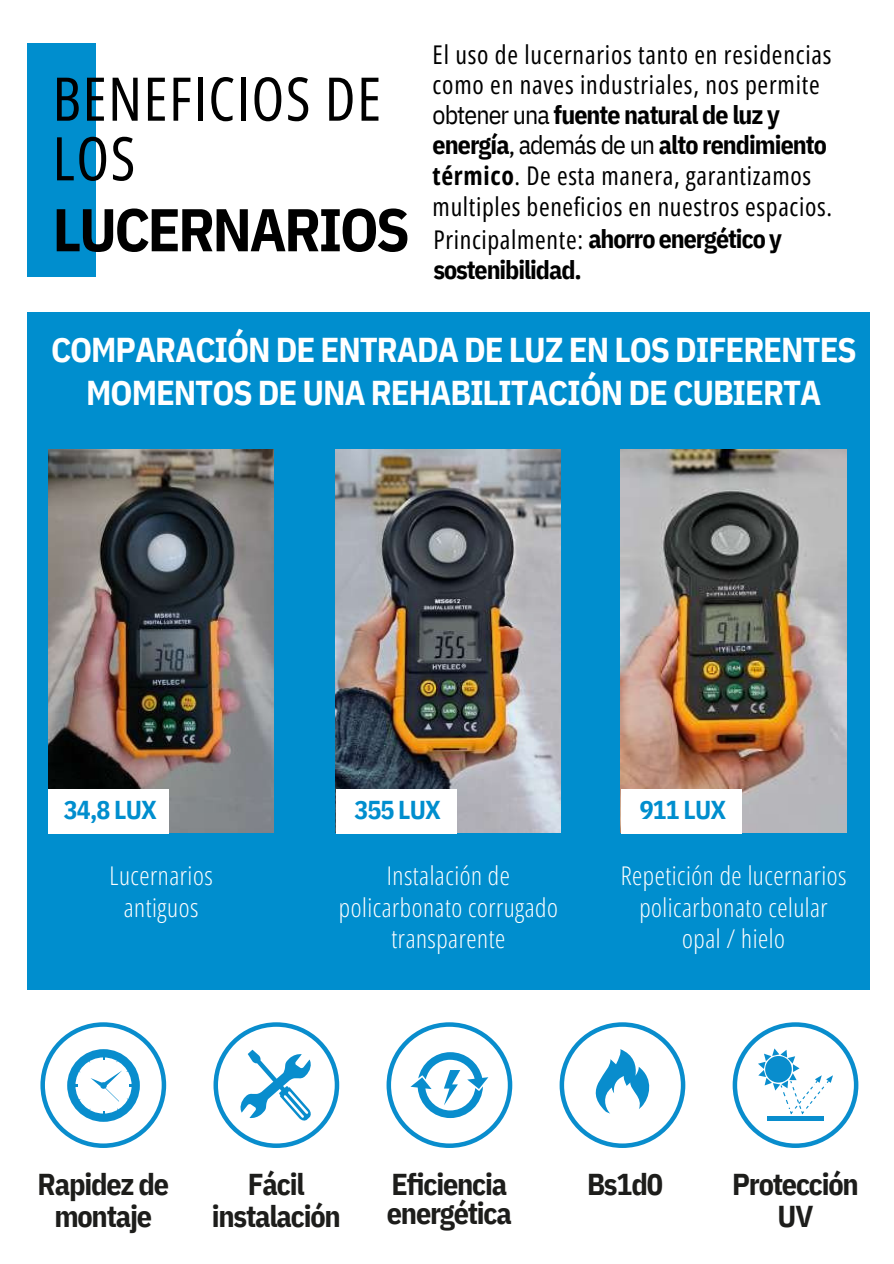
<style>
.page{position:relative;width:894px;height:1264px;background:#fff}
.page>*{position:absolute;margin:0;border:0;box-sizing:border-box;transform-origin:0 0}
.t1{font:60.3px/59.7px "Open Sans Condensed";letter-spacing:.025em;color:#000}
.t2{font:700 60.3px "IBM Plex Sans Cond";letter-spacing:-.04em;color:#000}
.t3{font:700 34.35px/42.8px "IBM Plex Sans Cond";letter-spacing:-.03em;color:#fff;text-align:center}
.t4{font:700 30.15px/31.5px "IBM Plex Sans Cond";letter-spacing:-.04em;color:#1d1d1b;text-align:center}
.t5{font:25.8px/30.3px "Open Sans Condensed";letter-spacing:.03em;color:#000}
.t6{font:300 25.8px/31.5px "Open Sans Condensed";letter-spacing:.02em;color:#fff;text-align:center}
.t7{font:700 25.8px/30.3px "IBM Plex Sans Cond";letter-spacing:-.035em;color:#000}
.t8{font:700 25.8px "IBM Plex Sans Cond";letter-spacing:-.035em;color:#008ece}
.s1{font-weight:400}
.s2{font-weight:700}
.s3{font-family:"Open Sans Condensed";font-weight:400}
</style>
<div class="page">
<div style="left:27px;top:44px;width:69px;height:233px;background:#008ece"></div>
<svg style="left:40px;top:1022px;width:126px;height:125px"></svg>
<svg style="left:213px;top:1022px;width:126px;height:125px"></svg>
<svg style="left:386px;top:1022px;width:126px;height:125px"></svg>
<svg style="left:559px;top:1022px;width:126px;height:125px"></svg>
<div style="left:27px;top:312px;width:842px;height:678px;background:#008ece"></div>
<svg style="left:732px;top:1022px;width:126px;height:125px"></svg>
<img style="left:48px;top:449px;width:225px;height:383px">
<img style="left:335px;top:449px;width:225px;height:383px">
<img style="left:620px;top:449px;width:225px;height:383px">
<div style="left:48px;top:789px;width:121px;height:44px;background:#fff"></div>
<div style="left:335px;top:789px;width:121px;height:44px;background:#fff"></div>
<div style="left:620px;top:789px;width:121px;height:44px;background:#fff"></div>
<p class="t1" style="left:53px;top:67px;width:330px">BENEFICIOS DE<br>LOS</p>
<p class="t2" style="left:53px;top:189px;width:358px">LUCERNARIOS</p>
<p class="t5" style="left:432px;top:39px;width:400px">El uso de lucernarios tanto en residencias como en naves industriales, nos permite</p>
<h3 class="t7" style="left:432px;top:99px;width:396px"><span class="s1">obtener una</span> fuente natural de luz y energía<span class="s1">, además de un</span> alto rendimiento</h3>
<h3 class="t5" style="left:432px;top:160px;width:401px"><span class="s2">térmico</span>. De esta manera, garantizamos multiples beneficios en nuestros espacios.</h3>
<h3 class="t7" style="left:433px;top:223px;width:350px"><span class="s3">Principalmente:</span> ahorro energético y</h3>
<h3 class="t7" style="left:433px;top:254px;width:150px">sostenibilidad.</h3>
<h4 class="t3" style="left:51px;top:328px;width:806px">COMPARACIÓN DE ENTRADA DE LUZ EN LOS DIFERENTES<br>MOMENTOS DE UNA REHABILITACIÓN DE CUBIERTA</h4>
<h4 class="t8" style="left:64px;top:792px;width:94px">34,8 LUX</h4>
<p class="t8" style="left:354px;top:792px;width:88px">355 LUX</p>
<p class="t8" style="left:639px;top:792px;width:88px">911 LUX</p>
<p class="t6" style="left:109px;top:859px;width:105px">Lucernarios antiguos</p>
<h4 class="t6" style="left:339px;top:859px;width:220px">Instalación de policarbonato corrugado transparente</h4>
<p class="t6" style="left:620px;top:859px;width:227px">Repetición de lucernarios policarbonato celular opal / hielo</p>
<p class="t4" style="left:38px;top:1167px;width:133px">Rapidez de montaje</p>
<p class="t4" style="left:212px;top:1167px;width:130px">Fácil instalación</p>
<h5 class="t4" style="left:387px;top:1169px;width:126px;line-height:29.2px;text-align:left">Eficiencia energética</h5>
<h2 class="t4" style="left:587px;top:1167px;width:77px">Bs1d0</h2>
<p class="t4" style="left:732px;top:1167px;width:128px">Protección<br>UV</p>
</div>
